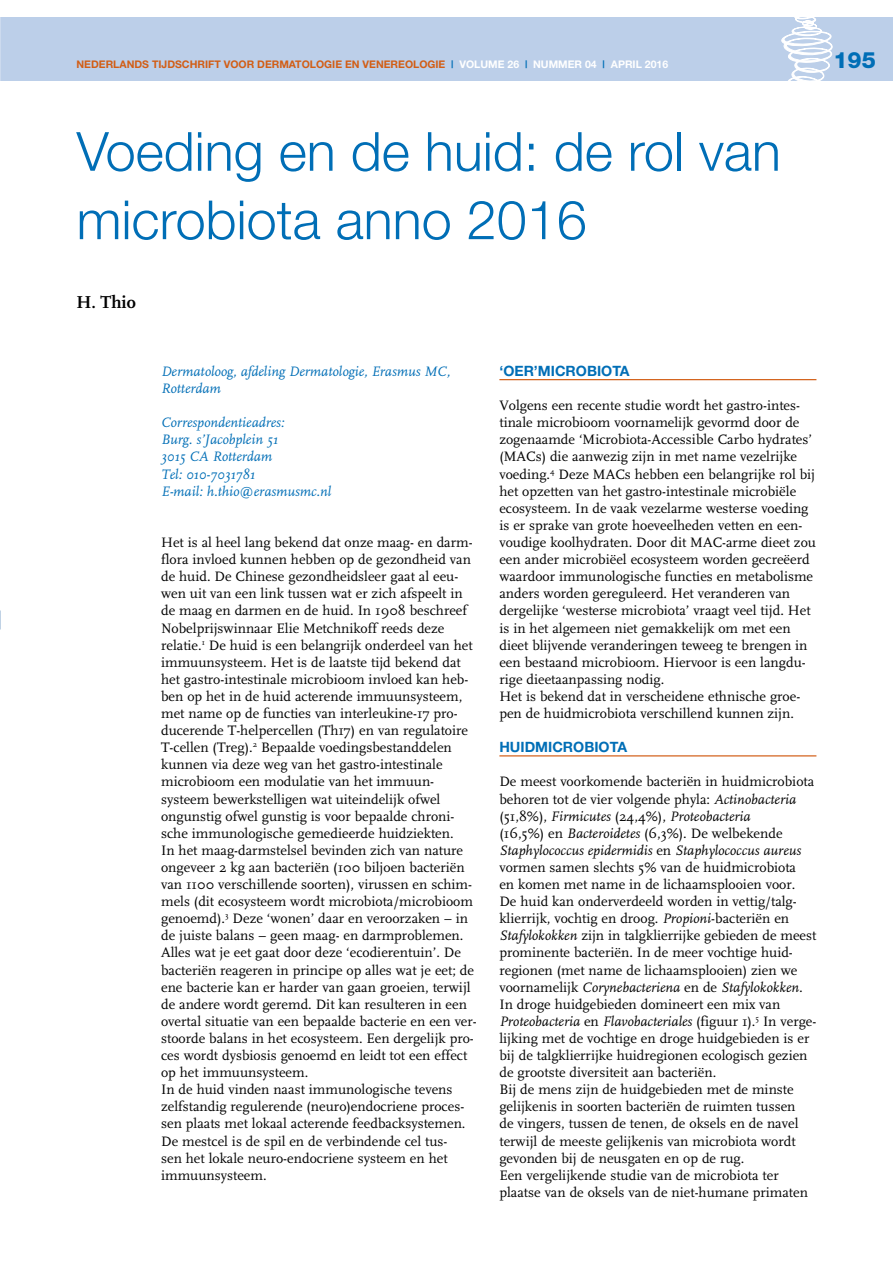
<style>
.page{position:relative;width:893px;height:1263px;background:#fff}
.page>*{position:absolute;margin:0;border:0;box-sizing:border-box;transform-origin:0 0}
.t1{font:300 54px/68.4px "Helvetica Neue";color:#006eb6}
.t2{font:800 22.5px "Helvetica Neue";color:#006eb6}
.t3{font:700 18px "FF Scala";color:#000}
.t4{font:14.25px/17.1px "FF Scala";color:#000}
.t5{font:italic 14.25px/17.1px "FF Scala";color:#006eb6}
.t6{font:700 14.25px "Helvetica Neue";color:#006eb6}
.t7{font:700 10.5px "Helvetica Neue";color:#d25e16}
.t8{font:700 10.5px "Helvetica Neue";color:#fff}
.s1{color:#006eb6}
.s2{color:#fff}
.s3{font-style:italic}
</style>
<div class="page">
<div style="left:0;top:17px;width:893px;height:64px;background:#bccfe9"></div>
<svg style="left:781px;top:17px;width:51px;height:64px"></svg>
<svg style="left:0;top:17px;width:1px;height:64px"></svg>
<hr style="left:499px;top:379px;width:317px;height:1px;background:#d25e16">
<hr style="left:499px;top:755px;width:317px;height:1px;background:#d25e16">
<p class="t7" style="left:77px;top:58px;width:555px">NEDERLANDS TIJDSCHRIFT VOOR DERMATOLOGIE EN VENEREOLOGIE <span class="s1">|</span> <span class="s2">VOLUME 26</span> <span class="s1">|</span> <span class="s2">NUMMER 04</span> <span class="s1">|</span> <span class="s2">APRIL</span></p>
<p class="t8" style="left:645px;top:58px;width:25px">2016</p>
<p class="t2" style="left:833px;top:47px;width:44px">195</p>
<p class="t1" style="left:77px;top:116px;width:706px">Voeding en de huid: de rol van microbiota anno 2016</p>
<p class="t3" style="left:77px;top:291px;width:61px">H. Thio</p>
<p class="t5" style="left:161px;top:363px;width:291px">Dermatoloog, afdeling Dermatologie, Erasmus MC,<br>Rotterdam</p>
<p class="t5" style="left:161px;top:414px;width:172px">Correspondentieadres:<br>Burg. s’Jacobplein 51<br>3015 CA Rotterdam<br>Tel: 010-7031781<br>E-mail: h.thio@erasmusmc.nl</p>
<p class="t4" style="left:161px;top:534px;width:317px">Het is al heel lang bekend dat onze maag- en darm&shy;flora invloed kunnen hebben op de gezondheid van de huid. De Chinese gezondheidsleer gaat al eeu&shy;wen uit van een link tussen wat er zich afspeelt in de maag en darmen en de huid. In 1908 beschreef Nobelprijswinnaar Elie Metchnikoff reeds deze relatie.<sup>1</sup> De huid is een belangrijk onderdeel van het immuunsysteem. Het is de laatste tijd bekend dat het gastro-intestinale microbioom invloed kan heb&shy;ben op het in de huid acterende immuunsysteem, met name op de functies van interleukine-17 pro&shy;ducerende T-helpercellen (Th17) en van regulatoire T-cellen (Treg).<sup>2</sup> Bepaalde voedingsbestanddelen kunnen via deze weg van het gastro-intestinale microbioom een modulatie van het immuun&shy;systeem bewerkstelligen wat uiteindelijk ofwel ongunstig ofwel gunstig is voor bepaalde chroni&shy;sche immunologische gemedieerde huidziekten.<br>In het maag-darmstelsel bevinden zich van nature ongeveer 2 kg aan bacteriën (100 biljoen bacteriën van 1100 verschillende soorten), virussen en schim&shy;mels (dit ecosysteem wordt microbiota/microbioom genoemd).<sup>3</sup> Deze ‘wonen’ daar en veroorzaken – in de juiste balans – geen maag- en darmproblemen.<br>Alles wat je eet gaat door deze ‘ecodierentuin’. De bacteriën reageren in principe op alles wat je eet; de ene bacterie kan er harder van gaan groeien, terwijl de andere wordt geremd. Dit kan resulteren in een overtal situatie van een bepaalde bacterie en een ver&shy;stoorde balans in het ecosysteem. Een dergelijk pro&shy;ces wordt dysbiosis genoemd en leidt tot een effect op het immuunsysteem.<br>In de huid vinden naast immunologische tevens zelfstandig regulerende (neuro)endocriene proces&shy;sen plaats met lokaal acterende feedbacksystemen.<br>De mestcel is de spil en de verbindende cel tus-<br>sen het lokale neuro-endocriene systeem en het immuunsysteem.</p>
<p class="t6" style="left:499px;top:362px;width:50px">‘OER’MICRO</p>
<p class="t6" style="left:587px;top:362px;width:19px">BIOTA</p>
<p class="t4" style="left:499px;top:397px;width:318px">Volgens een recente studie wordt het gastro-intes&shy;tinale microbioom voornamelijk gevormd door de zogenaamde ‘Microbiota-Accessible Carbo hydrates’ (MACs) die aanwezig zijn in met name vezelrijke voeding.<sup>4</sup> Deze MACs hebben een belangrijke rol bij het opzetten van het gastro-intestinale microbiële ecosysteem. In de vaak vezelarme westerse voeding is er sprake van grote hoeveelheden vetten en een&shy;voudige koolhydraten. Door dit MAC-arme dieet zou een ander microbiëel ecosysteem worden gecreëerd waardoor immunologische functies en metabolisme anders worden gereguleerd. Het veranderen van dergelijke ‘westerse microbiota’ vraagt veel tijd. Het is in het algemeen niet gemakkelijk om met een dieet blijvende veranderingen teweeg te brengen in een bestaand microbioom. Hiervoor is een langdu&shy;rige dieetaanpassing nodig.<br>Het is bekend dat in verscheidene ethnische groe&shy;pen de huidmicrobiota verschillend kunnen zijn.</p>
<p class="t6" style="left:499px;top:738px;width:21px">HUIDMICRO</p>
<p class="t6" style="left:584px;top:738px;width:19px">BIOTA</p>
<p class="t4" style="left:499px;top:773px;width:319px">De meest voorkomende bacteriën in huidmicrobiota behoren tot de vier volgende phyla: <span class="s3">Actinobacteria </span>(51,8%), <span class="s3">Firmicutes</span> (24,4%), <span class="s3">Proteobacteria<br></span>(16,5%) en <span class="s3">Bacteroidetes</span> (6,3%). De welbekende <span class="s3">Staphylococcus epidermidis</span> en <span class="s3">Staphylococcus aureus </span>vormen samen slechts 5% van de huidmicrobiota<br>en komen met name in de lichaamsplooien voor.<br>De huid kan onderverdeeld worden in vettig/talg&shy;klierrijk, vochtig en droog. <span class="s3">Propioni</span>-bacteriën en <span class="s3">Stafylokokken</span> zijn in talgklierrijke gebieden de meest prominente bacteriën. In de meer vochtige huid&shy;regionen (met name de lichaamsplooien) zien we voornamelijk <span class="s3">Corynebacteriena</span> en de <span class="s3">Stafylokokken.<br></span>In droge huidgebieden domineert een mix van <span class="s3">Proteobacteria</span> en <span class="s3">Flavobacteriales</span> (figuur 1).<sup>5</sup> In verge&shy;lijking met de vochtige en droge huidgebieden is er bij de talgklierrijke huidregionen ecologisch gezien de grootste diversiteit aan bacteriën.<br>Bij de mens zijn de huidgebieden met de minste gelijkenis in soorten bacteriën de ruimten tussen<br>de vingers, tussen de tenen, de oksels en de navel terwijl de meeste gelijkenis van microbiota wordt gevonden bij de neusgaten en op de rug.<br>Een vergelijkende studie van de microbiota ter plaatse van de oksels van de niet-humane primaten</p>
</div>
